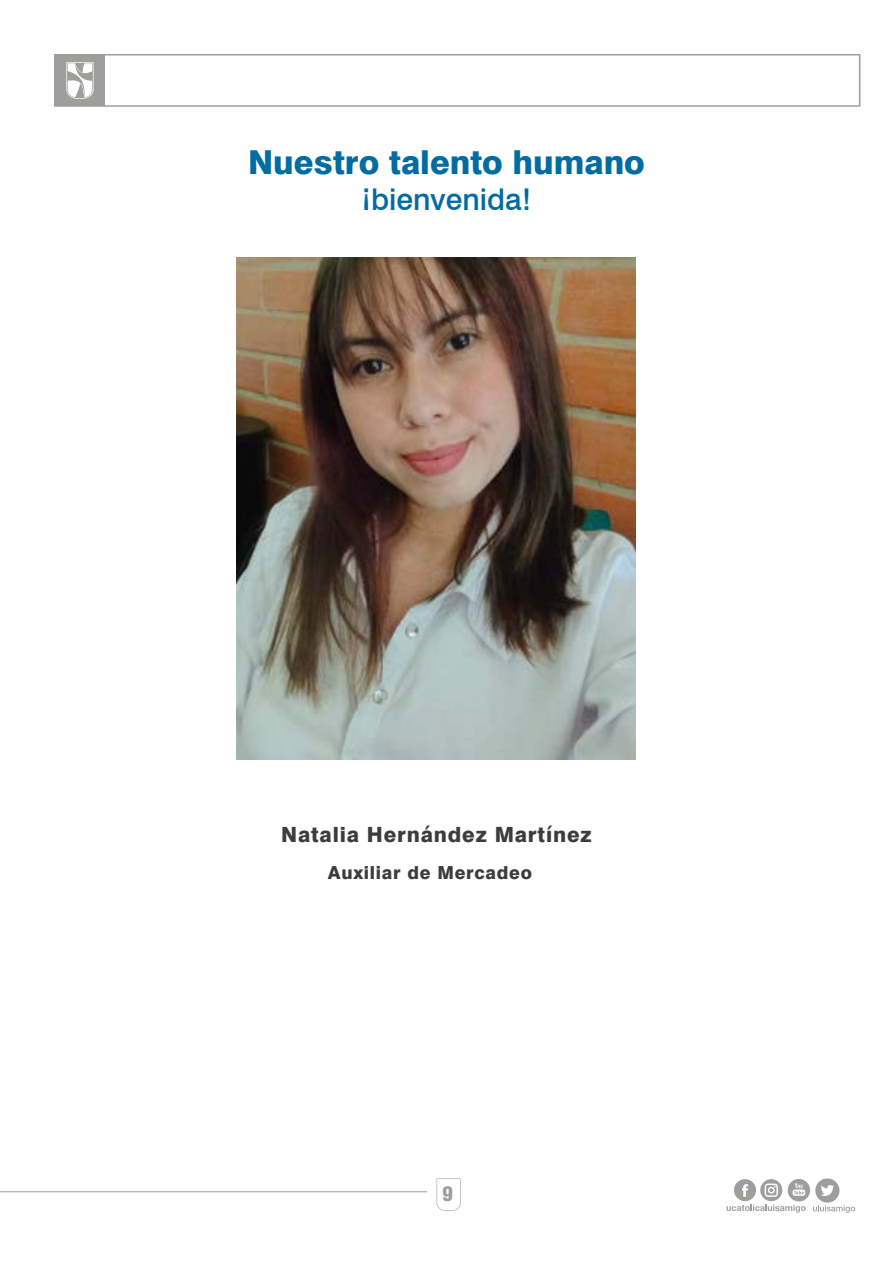
<style>
.page{position:relative;width:893px;height:1263px;background:#fff}
.page>*{position:absolute;margin:0;border:0;box-sizing:border-box;transform-origin:0 0}
.t1{font:800 33px "Swiss 721 BT";color:#006ca2}
.t2{font:500 30px "Swiss 721 BT";color:#006ca2}
.t3{font:800 21px "Swiss 721 BT";letter-spacing:.04em;color:#3c3c3b}
.t4{font:700 21px "Helvetica Con BQ";color:#9e9e9c}
.t5{font:800 18px "Swiss 721 BT";letter-spacing:.04em;color:#3c3c3b}
</style>
<div class="page">
<svg style="left:726px;top:1178px;width:129px;height:35px"></svg>
<svg style="left:437px;top:1178px;width:24px;height:33px"></svg>
<div style="left:54px;top:54px;width:806px;height:53px;border:2px solid #9e9e9c"></div>
<div style="left:55px;top:55px;width:50px;height:51px;background:#9e9e9c"></div>
<svg style="left:66px;top:62px;width:28px;height:37px"></svg>
<hr style="left:0;top:1191px;width:427px;height:1px;background:#9e9e9c">
<img style="left:236px;top:257px;width:400px;height:502px">
<h1 class="t1" style="left:248px;top:142px;width:398px">Nuestro talento humano</h1>
<h2 class="t2" style="left:361px;top:181px;width:172px">¡bienvenida!</h2>
<p class="t3" style="left:281px;top:822px;width:312px">Natalia Hernández Martínez</p>
<p class="t5" style="left:328px;top:862px;width:206px">Auxiliar de Mercadeo</p>
<p class="t4" style="left:443px;top:1182px;width:12px">9</p>
</div>
